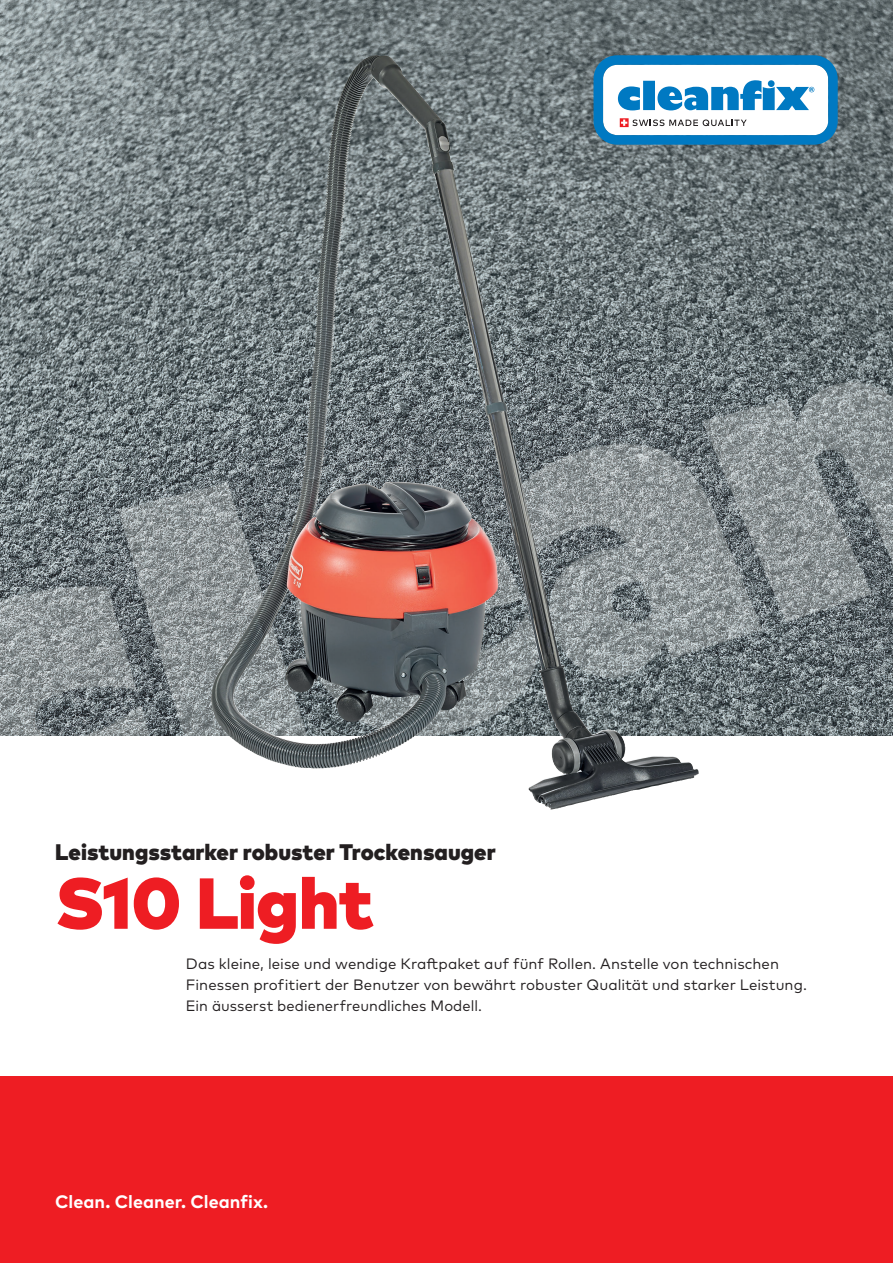
<style>
.page{position:relative;width:893px;height:1263px;background:#fff}
.page>*{position:absolute;margin:0;border:0;box-sizing:border-box;transform-origin:0 0}
.t1{font:900 72px "Mark W1 G";letter-spacing:-.01em;color:#ee1d23}
.t2{font:900 22.5px "Mark W1 G";color:#231f20}
.t3{font:700 18px "Mark W1 G";color:#fff}
.t4{font:15px/21px "Mark W1 G";letter-spacing:.005em;color:#231f20}
</style>
<div class="page">
<img style="left:0;top:0;width:893px;height:736px">
<div style="left:0;top:1076px;width:893px;height:187px;background:#ee1d23"></div>
<svg style="left:593px;top:55px;width:245px;height:90px"></svg>
<img style="left:328px;top:55px;width:48px;height:114px">
<h2 class="t2" style="left:55px;top:834px;width:442px">Leistungsstarker robuster Trockensauger</h2>
<h1 class="t1" style="left:55px;top:848px;width:320px">S10 Light</h1>
<p class="t4" style="left:186px;top:952px;width:623px">Das kleine, leise und wendige Kraftpaket auf fünf Rollen. Anstelle von technischen<br>Finessen profitiert der Benutzer von bewährt robuster Qualität und starker Leistung.<br>Ein äusserst bedienerfreundliches Modell.</p>
<p class="t3" style="left:55px;top:1187px;width:214px">Clean. Cleaner. Cleanfix.</p>
</div>
